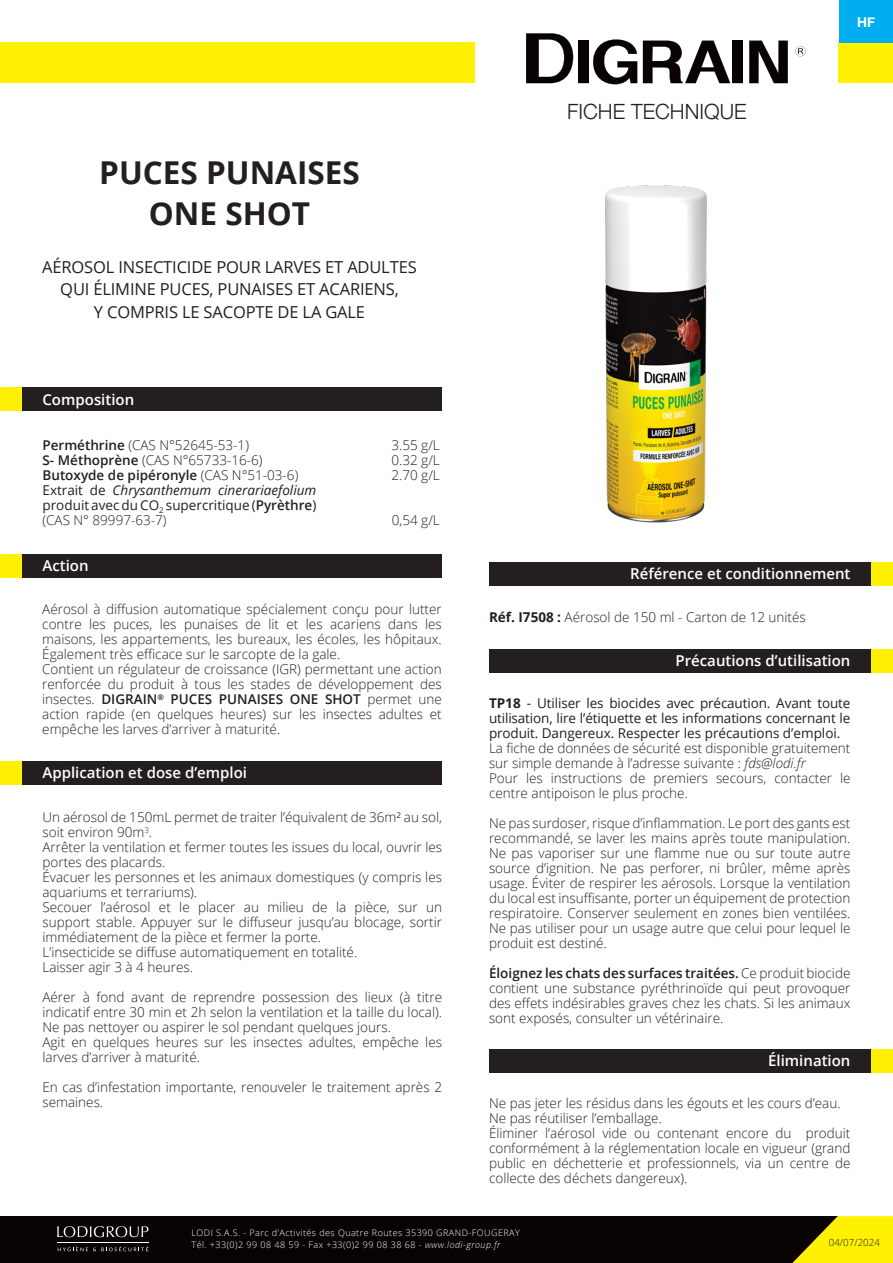
<style>
.page{position:relative;width:893px;height:1263px;background:#fff}
.page>*{position:absolute;margin:0;border:0;box-sizing:border-box;transform-origin:0 0}
.t1{font:700 31.5px/40.5px "Open Sans";color:#231f20;text-align:center}
.t2{font:300 21px "Helvetica Neue";color:#231f20}
.t3{font:16.5px/22.5px "Open Sans";letter-spacing:-.01em;color:#231f20;text-align:center}
.t4{font:600 15px "Open Sans";color:#fff}
.t5{font:300 13.5px/15px "Open Sans";color:#231f20}
.t6{font:13.5px/15px "Open Sans";color:#231f20;text-align:justify}
.t7{font:700 13.5px "Helvetica Neue";color:#fff}
.t8{font:300 9.75px "Open Sans";color:#231f20}
.t9{font:300 9px/12px "Open Sans";letter-spacing:.05em;color:#fff}
.s1{font-weight:600}
.s2{font-weight:400}
.s3{font-weight:400;font-style:italic}
.s4{font-weight:700}
.s5{font-style:italic}
</style>
<div class="page">
<div style="left:839px;top:42px;width:54px;height:41px;background:#fff101"></div>
<div style="left:489px;top:562px;width:404px;height:23px;background:#231f20"></div>
<div style="left:872px;top:562px;width:21px;height:23px;background:#fff101"></div>
<div style="left:11px;top:554px;width:431px;height:23px;background:#231f20"></div>
<div style="left:0;top:554px;width:21px;height:23px;background:#fff101"></div>
<div style="left:489px;top:649px;width:404px;height:24px;background:#231f20"></div>
<div style="left:872px;top:649px;width:21px;height:23px;background:#fff101"></div>
<div style="left:11px;top:388px;width:431px;height:23px;background:#231f20"></div>
<div style="left:0;top:388px;width:21px;height:23px;background:#fff101"></div>
<div style="left:0;top:42px;width:475px;height:41px;background:#fff101"></div>
<div style="left:11px;top:761px;width:431px;height:24px;background:#231f20"></div>
<div style="left:0;top:761px;width:21px;height:24px;background:#fff101"></div>
<svg style="left:526px;top:33px;width:111px;height:51px"></svg>
<svg style="left:643px;top:41px;width:100px;height:42px"></svg>
<svg style="left:749px;top:41px;width:39px;height:42px"></svg>
<svg style="left:795px;top:46px;width:11px;height:10px"></svg>
<div style="left:839px;top:0;width:54px;height:42px;background:#00aeef"></div>
<div style="left:0;top:1216px;width:838px;height:47px;background:#080302"></div>
<svg style="left:792px;top:1216px;width:101px;height:47px"></svg>
<svg style="left:57px;top:1226px;width:91px;height:11px"></svg>
<svg style="left:58px;top:1246px;width:90px;height:5px"></svg>
<hr style="left:57px;top:1242px;width:91px;height:1px;background:#fff">
<img style="left:605px;top:185px;width:102px;height:338px">
<div style="left:489px;top:1049px;width:404px;height:23px;background:#231f20"></div>
<div style="left:872px;top:1049px;width:21px;height:23px;background:#fff101"></div>
<h1 class="t1" style="left:99px;top:152px;width:262px">PUCES PUNAISES<br>ONE SHOT</h1>
<p class="t3" style="left:42px;top:255px;width:376px">AÉROSOL INSECTICIDE POUR LARVES ET ADULTES<br>QUI ÉLIMINE PUCES, PUNAISES ET ACARIENS,<br>Y COMPRIS LE SACOPTE DE LA GALE</p>
<p class="t4" style="left:42px;top:389px;width:93px">Composition</p>
<p class="t5" style="left:43px;top:437px;width:275px"><span class="s1">Perméthrine</span> (CAS N°52645-53-1)<br><span class="s1">S- Méthoprène</span> (CAS N°65733-16-6)<br><span class="s1">Butoxyde de pipéronyle</span> (CAS N°51-03-6)<br><span class="s2">Extrait de</span> <span class="s3">Chrysanthemum cinerariaefolium </span><span class="s2">produit avec du CO</span><sub>2</sub> <span class="s2">supercritique (</span><span class="s1">Pyrèthre</span><span class="s2">) </span>(CAS N° 89997-63-7)</p>
<p class="t5" style="left:391px;top:437px;width:50px;text-align:justify">3.55 g/L 0.32 g/L 2.70 g/L</p>
<p class="t5" style="left:392px;top:512px;width:50px">0,54 g/L</p>
<p class="t4" style="left:42px;top:555px;width:48px">Action</p>
<p class="t5" style="left:42px;top:602px;width:401px">Aérosol à diffusion automatique spécialement conçu pour lutter contre les puces, les punaises de lit et les acariens dans les maisons, les appartements, les bureaux, les écoles, les hôpitaux.<br>Également très efficace sur le sarcopte de la gale.<br>Contient un régulateur de croissance (IGR) permettant une action renforcée du produit à tous les stades de développement des insectes. <span class="s1">DIGRAIN</span><sup>®</sup> <span class="s1">PUCES PUNAISES ONE SHOT</span> permet une action rapide (en quelques heures) sur les insectes adultes et empêche les larves d’arriver à maturité.</p>
<p class="t4" style="left:42px;top:762px;width:206px">Application et dose d’emploi</p>
<p class="t5" style="left:42px;top:809px;width:401px">Un aérosol de 150mL permet de traiter l’équivalent de 36m² au sol, soit environ 90m<sup>3</sup>.<br>Arrêter la ventilation et fermer toutes les issues du local, ouvrir les portes des placards.<br>Évacuer les personnes et les animaux domestiques (y compris les aquariums et terrariums).<br>Secouer l’aérosol et le placer au milieu de la pièce, sur un support stable. Appuyer sur le diffuseur jusqu’au blocage, sortir immédiatement de la pièce et fermer la porte.<br>L’insecticide se diffuse automatiquement en totalité.<br>Laisser agir 3 à 4 heures.</p>
<p class="t5" style="left:42px;top:989px;width:401px">Aérer à fond avant de reprendre possession des lieux (à titre indicatif entre 30 min et 2h selon la ventilation et la taille du local).<br>Ne pas nettoyer ou aspirer le sol pendant quelques jours.<br>Agit en quelques heures sur les insectes adultes, empêche les larves d’arriver à maturité.</p>
<p class="t5" style="left:42px;top:1079px;width:401px">En cas d’infestation importante, renouveler le traitement après 2 semaines.</p>
<h2 class="t2" style="left:567px;top:94px;width:181px">FICHE TECHNIQUE</h2>
<p class="t7" style="left:857px;top:11px;width:20px">HF</p>
<p class="t4" style="left:630px;top:563px;width:222px">Référence et conditionnement</p>
<p class="t5" style="left:489px;top:610px;width:318px"><span class="s4">Réf. I7508 :</span> Aérosol de 150 ml - Carton de 12 unités</p>
<p class="t4" style="left:675px;top:650px;width:176px">Précautions d’utilisation</p>
<p class="t6" style="left:489px;top:695px;width:363px"><span class="s4">TP18</span> - Utiliser les biocides avec précaution. Avant toute utilisation, lire l’étiquette et les informations concernant le produit. Dangereux. Respecter les précautions d’emploi.</p>
<p class="t5" style="left:489px;top:740px;width:363px">La fiche de données de sécurité est disponible gratuitement sur simple demande à l’adresse suivante : <span class="s5">fds@lodi.fr<br></span>Pour les instructions de premiers secours, contacter le centre antipoison le plus proche.</p>
<p class="t5" style="left:489px;top:815px;width:363px;text-align:justify">Ne pas surdoser, risque d’inflammation. Le port des gants est recommandé, se laver les mains après toute manipulation.<br>Ne pas vaporiser sur une flamme nue ou sur toute autre source d’ignition. Ne pas perforer, ni brûler, même après usage. Éviter de respirer les aérosols. Lorsque la ventilation du local est insuffisante, porter un équipement de protection respiratoire. Conserver seulement en zones bien ventilées.<br>Ne pas utiliser pour un usage autre que celui pour lequel le produit est destiné.</p>
<p class="t5" style="left:489px;top:965px;width:363px;text-align:justify"><span class="s1">Éloignez les chats des surfaces traitées.</span> Ce produit biocide contient une substance pyréthrinoïde qui peut provoquer des effets indésirables graves chez les chats. Si les animaux sont exposés, consulter un vétérinaire.</p>
<p class="t4" style="left:768px;top:1050px;width:84px">Élimination</p>
<p class="t5" style="left:489px;top:1095px;width:363px">Ne pas jeter les résidus dans les égouts et les cours d’eau.<br>Ne pas réutiliser l’emballage.<br>Éliminer l’aérosol vide ou contenant encore du produit conformément à la réglementation locale en vigueur (grand public en déchetterie et professionnels, via un centre de collecte des déchets dangereux).</p>
<p class="t9" style="left:192px;top:1227px;width:330px">LODI S.A.S. - Parc d’Activités des Quatre Routes 35390 GRAND-FOUGERAY<br>Tél. +33(0)2 99 08 48 59 - Fax +33(0)2 99 08 38 68 - <span class="s5">www.lodi-group.fr</span></p>
<p class="t8" style="left:829px;top:1236px;width:53px">04/07/2024</p>
</div>
